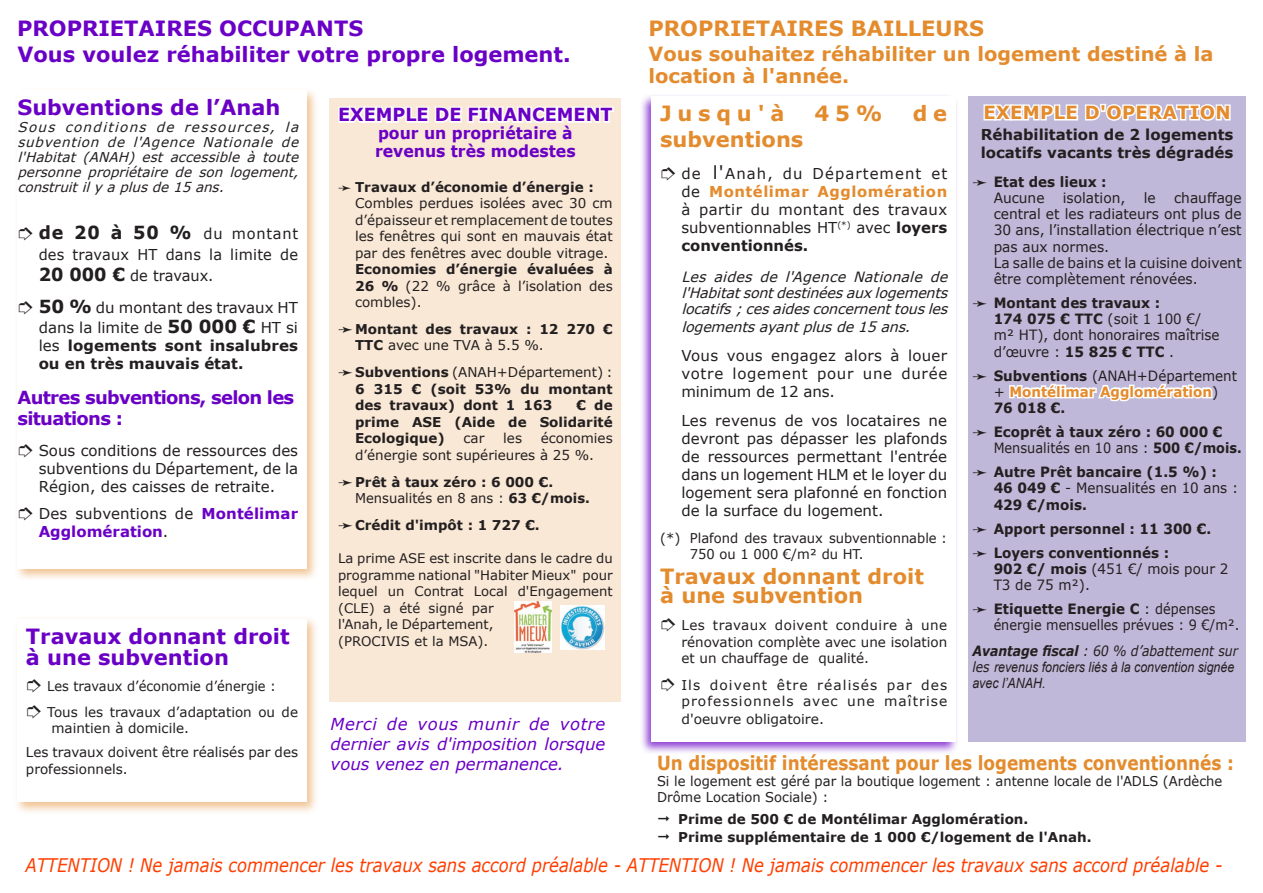
<style>
.page{position:relative;width:1263px;height:893px;background:#fff}
.page>*{position:absolute;margin:0;border:0;box-sizing:border-box;transform-origin:0 0}
.t1{font:700 21px/26.1px "Verdana";color:#6a00c6}
.t2{font:700 21px/19.5px "Verdana";color:#e38b2d}
.t3{font:700 19.5px/22.5px "Verdana";color:#e38b2d}
.t4{font:700 19.5px "Verdana";color:#e38b2d;scale:.87 1}
.t5{font:italic 18.75px "Verdana";color:#ff3e00;scale:.88 1}
.t6{font:700 18px/21.6px "Verdana";letter-spacing:-.04em;color:#6a00c6}
.t7{font:700 18px "Verdana";color:#6a00c6}
.t8{font:700 18px "Verdana";letter-spacing:.02em;color:#e38b2d}
.t9{font:italic 16.5px/19.8px "Verdana";color:#6a00c6;text-align:justify}
.t10{font:700 16.5px/18px "Verdana";color:#6a00c6;scale:.95 1}
.t11{font:15px/18px "Verdana";color:#231f20;text-align:justify}
.t12{font:700 15px/18px "Verdana";color:#231f20}
.t13{font:700 15px/18px "Verdana";color:#6a00c6}
.t14{font:14.1px/16.2px "Verdana";color:#231f20;scale:.95 1}
.t15{font:700 14.1px/16.2px "Verdana";color:#231f20;scale:.95 1}
.t16{font:14.1px/16.2px "Verdana";color:#231f20}
.t17{font:italic 14.1px/16.2px "Verdana";color:#231f20;text-align:justify}
.t18{font:700 14.1px/16.2px "Verdana";color:#e38b2d;scale:.95 1}
.t19{font:italic 14.1px/16.2px "Arial";color:#231f20;scale:.88 1}
.t20{font:italic 14.1px "Verdana";color:#231f20;scale:.88 1}
.t21{font:13.5px/16.5px "Verdana";color:#231f20}
.t22{font:700 13.5px/16.5px "Verdana";color:#231f20}
.t23{font:italic 13.5px/15px "Verdana";color:#231f20;text-align:justify}
.t24{font:13.5px/25.8px "Verdana";color:#231f20;scale:.96 1}
.t25{font:13.5px/16.2px "Verdana";letter-spacing:.075em;color:#231f20}
.t26{font:13.2px/16.5px "Verdana";color:#231f20}
.s1{font-weight:700;font-size:18px}
.s2{font-weight:400}
.s3{font-weight:400;color:#231f20}
.s4{font-size:18px}
.s5{font-weight:700;color:#e38b2d}
.s6{font-weight:700}
.s7{color:#231f20}
.s8{font-family:"Verdana"}
</style>
<div class="page">
<div style="left:13px;top:87px;width:306px;height:495px;background:#e38b2d;opacity:.51"></div>
<div style="left:17px;top:91px;width:290px;height:478px;background:#fff"></div>
<div style="left:14px;top:616px;width:305px;height:199px;background:#e38b2d;opacity:.51"></div>
<div style="left:17px;top:620px;width:290px;height:182px;background:#fff"></div>
<div style="left:968px;top:97px;width:278px;height:645px;background:#c0b8d8"></div>
<svg style="left:982px;top:96px;width:250px;height:25px"></svg>
<svg style="left:1009px;top:383px;width:204px;height:19px"></svg>
<div style="left:639px;top:93px;width:321px;height:661px;background:#6a00c6;opacity:.75"></div>
<div style="left:652px;top:97px;width:304px;height:645px;background:#fff"></div>
<div style="left:330px;top:98px;width:291px;height:603px;background:#f9e8d5"></div>
<svg style="left:338px;top:106px;width:276px;height:17px"></svg>
<img style="left:515px;top:601px;width:36px;height:52px">
<img style="left:560px;top:605px;width:44px;height:45px">
<h1 class="t1" style="left:17px;top:15px;width:555px">PROPRIETAIRES OCCUPANTS<br>Vous voulez réhabiliter votre propre logement.</h1>
<h1 class="t1" style="left:17px;top:94px;width:265px">Subventions de l’Anah</h1>
<p class="t23" style="left:17px;top:119px;width:287px">Sous conditions de ressources, la subvention de l'Agence Nationale de l'Habitat (ANAH) est accessible à toute personne propriétaire de son logement, construitilyaplusde15ans.</p>
<p class="t11" style="left:39px;top:223px;width:261px;line-height:21px"><span class="s1">de 20 à 50 %</span> du montant des travaux HT dans la limite de <span class="s1">20 000 €</span> de travaux.</p>
<p class="t11" style="left:39px;top:298px;width:261px;line-height:19.5px"><span class="s1">50 %</span> du montant des travaux HT dans la limite de <span class="s1">50 000 €</span> HT si</p>
<p class="t12" style="left:39px;top:336px;width:261px"><span class="s2">les</span> logements sont insalubres ou en très mauvais état.</p>
<h3 class="t6" style="left:17px;top:386px;width:278px">Autres subventions, selon les situations :</h3>
<p class="t11" style="left:39px;top:441px;width:261px">Sous conditions de ressources des subventions du Département, de la Région, des caisses de retraite.</p>
<p class="t13" style="left:39px;top:504px;width:261px"><span class="s3">Des subventions de</span> Montélimar<br>Agglomération<span class="s3">.</span></p>
<h1 class="t2" style="left:648px;top:18px;width:337px">PROPRIETAIRES BAILLEURS</h1>
<h2 class="t3" style="left:648px;top:42px;width:567px">Vous souhaitez réhabiliter un logement destiné à la location à l'année.</h2>
<h1 class="t2" style="left:660px;top:103px;width:126px">Jusqu'à</h1>
<h1 class="t2" style="left:815px;top:103px;width:70px">45%</h1>
<h1 class="t2" style="left:913px;top:103px;width:36px">d e</h1>
<h1 class="t2" style="left:660px;top:129px;width:145px">subventions</h1>
<p class="t11" style="left:681px;top:164px;width:267px">de <span class="s4">l'</span>Anah, du Département et de <span class="s5">Montélimar Agglomération </span>à partir du montant des travaux subventionnables HT<sup>(*)</sup> avec <span class="s6">loyers conventionnés.</span></p>
<p class="t17" style="left:681px;top:268px;width:272px">Les aides de l'Agence Nationale de l'Habitatsontdestinéesauxlogements locatifs ;cesaidesconcernenttousles</p>
<p class="t17" style="left:681px;top:319px;width:235px">logementsayantplusde15ans.</p>
<p class="t11" style="left:681px;top:346px;width:267px">Vous vous engagez alors à louer votre logement pour une durée minimum de 12 ans.</p>
<p class="t11" style="left:681px;top:411px;width:267px">Les revenus de vos locataires ne devront pas dépasser les plafonds de ressources permettant l'entrée dans un logement HLM et le loyer du logement sera plafonné en fonction de la surface du logement.</p>
<p class="t21" style="left:690px;top:529px;width:259px;text-indent:-30px">(*) Plafond des travaux subventionnable :<br>750 ou 1 000 €/m² du HT.</p>
<h1 class="t2" style="left:660px;top:566px;width:265px">Travaux donnant droit à une subvention</h1>
<p class="t21" style="left:681px;top:617px;width:267px;text-align:justify">Les travaux doivent conduire à une rénovation complète avec une isolation et un chauffage de qualité.</p>
<p class="t25" style="left:681px;top:677px;width:267px">Ils doivent être réalisés par des professionnels avec une maîtrise</p>
<p class="t21" style="left:681px;top:711px;width:144px">d'oeuvre obligatoire.</p>
<h2 class="t4" style="left:657px;top:749px;width:665px">Un dispositif intéressant pour les logements conventionnés :</h2>
<p class="t21" style="left:657px;top:773px;width:567px">Si le logement est géré par la boutique logement : antenne locale de l'ADLS (Ardèche<br>Drôme Location Sociale) :</p>
<p class="t22" style="left:657px;top:811px;width:373px">◻ Prime de 500 € de Montélimar Agglomération.</p>
<p class="t22" style="left:657px;top:829px;width:436px">◻ Prime supplémentaire de 1 000 €/logement de l'Anah.</p>
<h3 class="t5" style="left:26px;top:852px;width:1362px">ATTENTION ! Ne jamais commencer les travaux sans accord préalable - ATTENTION ! Ne jamais commencer les travaux sans accord préalable -</h3>
<h3 class="t8" style="left:983px;top:100px;width:249px">EXEMPLE D'OPERATION</h3>
<p class="t12" style="left:981px;top:125px;width:254px">Réhabilitation de 2 logements locatifs vacants très dégradés</p>
<p class="t15" style="left:994px;top:173px;width:121px">Etat des lieux :</p>
<p class="t16" style="left:994px;top:190px;width:52px">Aucune</p>
<p class="t16" style="left:1063px;top:190px;width:64px">isolation,</p>
<p class="t16" style="left:1144px;top:190px;width:13px">le</p>
<h3 class="t7" style="left:338px;top:102px;width:276px">EXEMPLE DE FINANCEMENT</h3>
<p class="t10" style="left:375px;top:124px;width:213px">pour un propriétaire à revenus très modestes</p>
<p class="t22" style="left:355px;top:178px;width:240px">Travaux d’économie d’énergie :</p>
<p class="t21" style="left:355px;top:195px;width:259px;text-align:justify">Combles perdues isolées avec 30 cm d’épaisseur et remplacement de toutes les fenêtres qui sont en mauvais état par des fenêtres avec double vitrage.</p>
<p class="t21" style="left:355px;top:261px;width:259px;text-align:justify"><span class="s6">Economies d’énergie évaluées à 26 %</span> (22 % grâce à l’isolation des combles).</p>
<p class="t22" style="left:355px;top:321px;width:259px">Montant des travaux : 12 270 €<br>TTC <span class="s2">avec une TVA à 5.5 %.</span></p>
<p class="t22" style="left:355px;top:364px;width:259px;text-align:justify">Subventions <span class="s2">(ANAH+Département) :<br></span>6 315 € (soit 53% du montant des travaux) dont 1 163</p>
<p class="t16" style="left:994px;top:190px;width:250px;text-indent:180px">chauffage central et les radiateurs ont plus de<br>30 ans, l’installation électrique n’est pas aux normes.<br>La salle de bains et la cuisine doivent être complètement rénovées.</p>
<p class="t14" style="left:994px;top:295px;width:239px"><span class="s6">Montant des travaux :<br>174 075 € TTC</span> (soit 1 100 €/ m² HT), dont honoraires maîtrise d’œuvre : <span class="s6">15 825 € TTC</span> .</p>
<p class="t18" style="left:994px;top:367px;width:258px"><span class="s7">Subventions</span> <span class="s3">(ANAH+Département +</span> Montélimar Agglomération<span class="s3">)<br></span><span class="s7">76 018 €.</span></p>
<p class="t15" style="left:994px;top:423px;width:263px">Ecoprêt à taux zéro : 60 000 €<br><span class="s2">Mensualités en 10 ans :</span> 500 €/mois.</p>
<p class="t15" style="left:994px;top:464px;width:259px">Autre Prêt bancaire (1.5 %) :<br>46 049 € <span class="s2">- Mensualités en 10 ans :<br></span>429 €/mois.</p>
<p class="t15" style="left:994px;top:516px;width:231px;line-height:24px">Apport personnel : 11 300 €.<br>Loyers conventionnés :</p>
<p class="t14" style="left:994px;top:560px;width:249px"><span class="s6">902 €/ mois</span> (451 €/ mois pour 2<br>T3 de 75 m²).</p>
<p class="t14" style="left:994px;top:601px;width:260px"><span class="s6">Etiquette Energie C</span> : dépenses énergie mensuelles prévues : 9 €/m².</p>
<p class="t20" style="left:972px;top:641px;width:303px"><span class="s6">Avantage fiscal</span> : 60 % d’abattement sur</p>
<p class="t19" style="left:972px;top:659px;width:299px"><span class="s8">les</span> revenus fonciers liés à la convention signée avec l’ANAH.</p>
<p class="t22" style="left:355px;top:397px;width:259px;text-align:justify;text-indent:222px">€ de prime ASE (Aide de Solidarité Ecologique)</p>
<p class="t21" style="left:355px;top:430px;width:259px;text-indent:186px">économies d’énergie sont supérieures à 25 %.</p>
<p class="t22" style="left:355px;top:473px;width:236px">Prêt à taux zéro : 6 000 €.<br><span class="s2">Mensualités en 8 ans :</span> 63 €/mois.</p>
<p class="t22" style="left:355px;top:517px;width:186px">Crédit d'impôt : 1 727 €.</p>
<p class="t26" style="left:338px;top:550px;width:276px">La prime ASE est inscrite dans le cadre du programme national "Habiter Mieux" pour lequel un Contrat Local d'Engagement (CLE) a été signé par<br>l'Anah, le Département,<br>(PROCIVIS et la MSA).</p>
<p class="t21" style="left:464px;top:430px;width:22px">car</p>
<p class="t21" style="left:503px;top:430px;width:20px">les</p>
<h1 class="t1" style="left:26px;top:625px;width:265px;line-height:21px">Travaux donnant droit à une subvention</h1>
<p class="t24" style="left:47px;top:673px;width:263px">Les travaux d’économie d’énergie :<br>Tous les travaux d’adaptation ou de</p>
<p class="t21" style="left:26px;top:716px;width:274px;line-height:24px;text-indent:26px">maintien à domicile.<br>Les travaux doivent être réalisés par des</p>
<p class="t21" style="left:26px;top:760px;width:103px">professionnels.</p>
<p class="t9" style="left:331px;top:714px;width:276px">Merci de vous munir de votre dernier avis d'imposition lorsque vous venez en permanence.</p>
</div>
